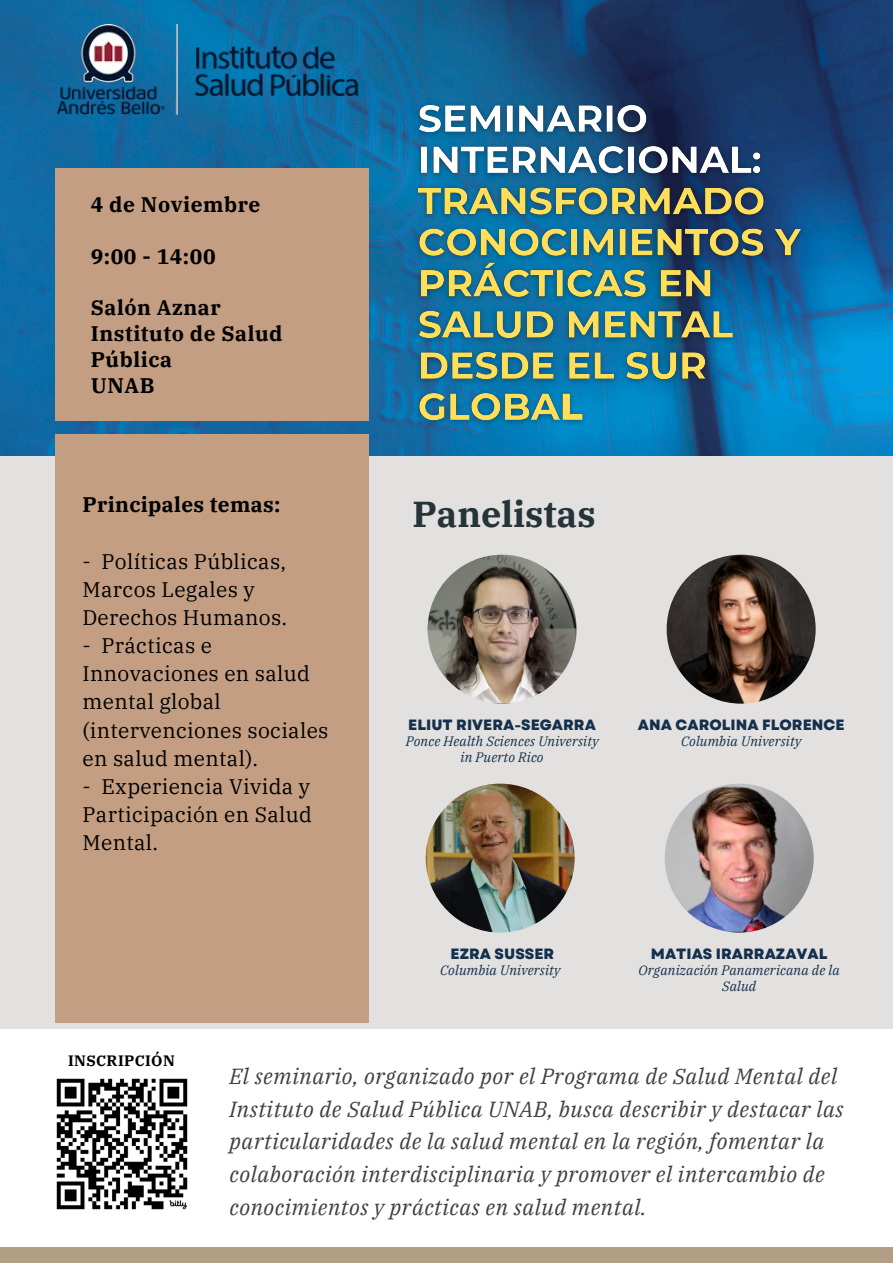
<style>
.page{position:relative;width:893px;height:1263px;background:#fff}
.page>*{position:absolute;margin:0;border:0;box-sizing:border-box;transform-origin:0 0}
.t1{font:700 35.92px "IBM Plex Serif";color:#253439}
.t2{font:italic 21.75px/32.6px "IBM Plex Serif";letter-spacing:.025em;color:#423e3a}
.t3{font:21px/28.1px "IBM Plex Serif";letter-spacing:.015em;color:#000}
.t4{font:700 21px/25.9px "IBM Plex Serif";letter-spacing:.025em;color:#000}
.t5{font:700 15px "IBM Plex Serif";letter-spacing:.025em;color:#000}
.t6{font:800 14.92px "Garet";color:#14304d}
.t7{font:italic 13.58px/15.2px "IBM Plex Serif";letter-spacing:.01em;color:#14304d;text-align:center}
</style>
<div class="page">
<div style="left:0;top:1247px;width:893px;height:16px;background:#b29e84"></div>
<img style="left:0;top:0;width:893px;height:456px">
<div style="left:0;top:456px;width:893px;height:573px;background:#e3e1df"></div>
<div style="left:55px;top:434px;width:314px;height:588px;background:#c39e82"></div>
<div style="left:55px;top:168px;width:313px;height:252px;background:#c39e82"></div>
<img style="left:427px;top:555px;width:149px;height:149px;border-radius:50%">
<img style="left:426px;top:784px;width:148px;height:148px;border-radius:50%">
<img style="left:666px;top:555px;width:149px;height:149px;border-radius:50%">
<img style="left:665px;top:784px;width:148px;height:148px;border-radius:50%">
<img style="left:57px;top:24px;width:312px;height:91px">
<img style="left:56px;top:1078px;width:132px;height:132px">
<img style="left:409px;top:95px;width:402px;height:336px">
<p class="t4" style="left:91px;top:191px;width:171px">4 de Noviembre</p>
<h5 class="t4" style="left:91px;top:243px;width:126px">9:00 - 14:00</h5>
<p class="t4" style="left:91px;top:295px;width:193px">Salón Aznar<br>Instituto de Salud<br>Pública<br>UNAB</p>
<h5 class="t4" style="left:82px;top:492px;width:199px">Principales temas:</h5>
<p class="t3" style="left:82px;top:547px;width:206px">- Políticas Públicas,<br>Marcos Legales y<br>Derechos Humanos.</p>
<p class="t3" style="left:82px;top:631px;width:247px">- Prácticas e<br>Innovaciones en salud mental global (intervenciones sociales en salud mental).</p>
<p class="t3" style="left:82px;top:772px;width:231px;text-align:justify">- Experiencia Vivida y Participación en Salud Mental.</p>
<p class="t1" style="left:412px;top:490px;width:185px">Panelistas</p>
<h5 class="t6" style="left:408px;top:714px;width:189px">ELIUT RIVERA-SEGARRA</h5>
<p class="t7" style="left:406px;top:734px;width:194px">Ponce Health Sciences University in Puerto Rico</p>
<h5 class="t6" style="left:638px;top:714px;width:208px">ANA CAROLINA FLORENCE</h5>
<p class="t7" style="left:681px;top:734px;width:122px">Columbia University</p>
<p class="t6" style="left:450px;top:943px;width:105px">EZRA SUSSER</p>
<h5 class="t7" style="left:440px;top:962px;width:122px">Columbia University</h5>
<p class="t6" style="left:651px;top:943px;width:178px">MATIAS IRARRAZAVAL</p>
<p class="t7" style="left:638px;top:962px;width:203px">Organización Panamericana de la<br>Salud</p>
<h4 class="t5" style="left:68px;top:1051px;width:108px">INSCRIPCIÓN</h4>
<h2 class="t2" style="left:229px;top:1060px;width:615px">El seminario, organizado por el Programa de Salud Mental del Instituto de Salud Pública UNAB, busca describir y destacar las particularidades de la salud mental en la región, fomentar la colaboración interdisciplinaria y promover el intercambio de conocimientos y prácticas en salud mental.</h2>
</div>
